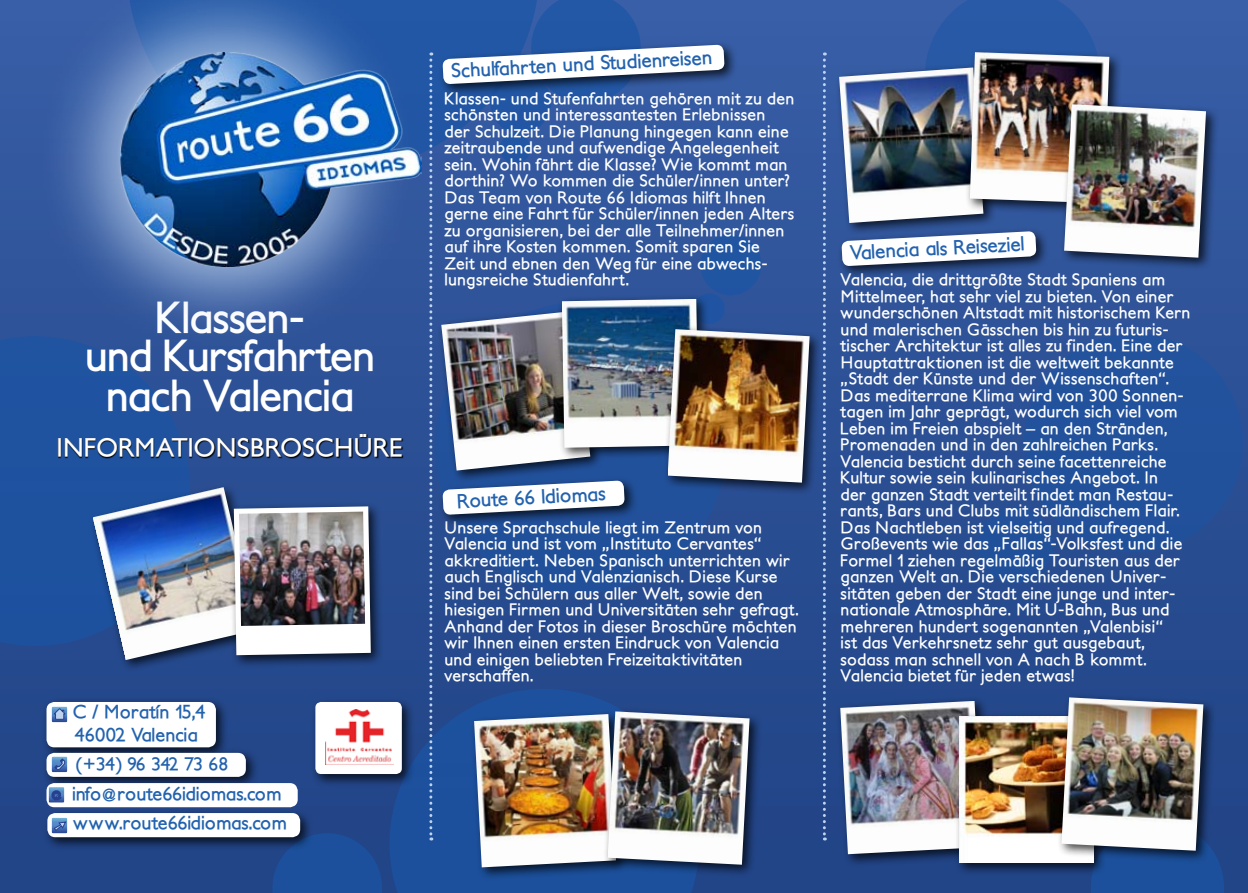
<style>
.page{position:relative;width:1248px;height:893px;background:#fff}
.page>*{position:absolute;margin:0;border:0;box-sizing:border-box;transform-origin:0 0}
.t1{font:700 43.05px/37.7px "Petita";letter-spacing:-.02em;color:#fff;text-align:center}
.t2{font:700 25.35px "Petita";letter-spacing:-.005em;color:#fff}
.t3{font:700 19.5px "Petita";color:#2262af}
.t4{font:700 18.6px/22.4px "Petita";color:#2262af}
.t5{font:700 18px "Petita";letter-spacing:-.05em;color:#2262af}
.t6{font:700 16.5px/16.5px "Petita";letter-spacing:.02em;color:#fff}
</style>
<div class="page">
<div style="left:0;top:0;width:1248px;height:893px;background:linear-gradient(to bottom,#375da6,#204385)"></div>
<svg style="left:272px;top:833px;width:110px;height:60px;background:#1c4e99"></svg>
<div style="left:700px;top:234px;width:61px;height:61px;background:#1a55a6;border-radius:50%"></div>
<div style="left:694px;top:293px;width:31px;height:31px;background:#1a55a6;border-radius:50%"></div>
<div style="left:1024px;top:333px;width:219px;height:219px;background:#22529c;border-radius:50%"></div>
<div style="left:977px;top:507px;width:76px;height:76px;background:#21509a;border-radius:50%"></div>
<div style="left:434px;top:302px;width:292px;height:292px;background:#21509a;border-radius:50%"></div>
<svg style="left:925px;top:0;width:174px;height:62px;background:#2b5aa6"></svg>
<svg style="left:451px;top:117px;width:88px;height:56px;background:#2e57a1"></svg>
<svg style="left:389px;top:689px;width:310px;height:204px;background:#1e4e98"></svg>
<div style="left:1090px;top:821px;width:134px;height:72px;background:#1c509c"></div>
<div style="left:0;top:336px;width:190px;height:227px;background:#1f53a0"></div>
<div style="left:469px;top:709px;width:167px;height:179px;background:#000;opacity:.75"></div>
<img style="left:474px;top:714px;width:128px;height:153px">
<div style="left:602px;top:706px;width:167px;height:179px;background:#000;opacity:.75"></div>
<img style="left:607px;top:711px;width:142px;height:154px">
<div style="left:436px;top:306px;width:175px;height:185px;background:#000;opacity:.75"></div>
<img style="left:441px;top:311px;width:149px;height:160px">
<div style="left:556px;top:294px;width:162px;height:174px;background:#000;opacity:.75"></div>
<img style="left:562px;top:299px;width:137px;height:149px">
<div style="left:662px;top:324px;width:167px;height:179px;background:#000;opacity:.75"></div>
<img style="left:667px;top:329px;width:142px;height:154px">
<div style="left:834px;top:62px;width:169px;height:182px;background:#000;opacity:.75"></div>
<img style="left:839px;top:67px;width:125px;height:156px">
<div style="left:964px;top:47px;width:167px;height:177px;background:#000;opacity:.75"></div>
<img style="left:969px;top:52px;width:140px;height:151px">
<div style="left:835px;top:696px;width:167px;height:179px;background:#000;opacity:.75"></div>
<img style="left:840px;top:701px;width:142px;height:153px">
<div style="left:1058px;top:99px;width:167px;height:179px;background:#000;opacity:.75"></div>
<img style="left:1064px;top:104px;width:142px;height:154px">
<div style="left:953px;top:711px;width:160px;height:171px;background:#000;opacity:.75"></div>
<img style="left:959px;top:716px;width:97px;height:147px">
<div style="left:1056px;top:692px;width:167px;height:179px;background:#000;opacity:.75"></div>
<img style="left:1061px;top:697px;width:142px;height:154px">
<div style="left:438px;top:40px;width:317px;height:77px;background:#000;opacity:.75"></div>
<svg style="left:451px;top:0;width:273px;height:103px"></svg>
<div style="left:836px;top:226px;width:231px;height:72px;background:#000;opacity:.75"></div>
<svg style="left:841px;top:231px;width:195px;height:35px"></svg>
<div style="left:438px;top:475px;width:209px;height:72px;background:#000;opacity:.75"></div>
<svg style="left:442px;top:480px;width:183px;height:35px;background:#bbc5d6"></svg>
<svg style="left:429px;top:384px;width:3px;height:456px"></svg>
<svg style="left:823px;top:53px;width:3px;height:787px;background:#6180b5"></svg>
<div style="left:87px;top:482px;width:189px;height:199px;background:#000;opacity:.75"></div>
<img style="left:93px;top:487px;width:163px;height:76px">
<div style="left:228px;top:501px;width:162px;height:174px;background:#000;opacity:.75"></div>
<svg style="left:234px;top:506px;width:137px;height:149px"></svg>
<img style="left:239px;top:512px;width:126px;height:114px">
<svg style="left:58px;top:434px;width:387px;height:39px;background:#20437e"></svg>
<div style="left:29px;top:0;width:422px;height:384px;background:#bed3ee;opacity:.8"></div>
<div style="left:114px;top:47px;width:227px;height:226px;background:#fff;opacity:.75"></div>
<img style="left:121px;top:52px;width:300px;height:214px">
<div style="left:41px;top:697px;width:205px;height:72px;background:#24488b"></div>
<img style="left:0;top:563px;width:231px;height:245px">
<div style="left:41px;top:748px;width:227px;height:49px;background:#000;opacity:.75"></div>
<div style="left:47px;top:753px;width:199px;height:24px;background:#fff;border-radius:8px"></div>
<svg style="left:0;top:623px;width:209px;height:270px"></svg>
<svg style="left:0;top:630px;width:203px;height:263px;fill:#25498d"></svg>
<svg style="left:0;top:670px;width:167px;height:203px;fill:#25488c"></svg>
<svg style="left:52px;top:757px;width:15px;height:15px"></svg>
<div style="left:47px;top:783px;width:251px;height:24px;background:#fff;border-radius:8px"></div>
<svg style="left:49px;top:787px;width:15px;height:15px"></svg>
<div style="left:42px;top:808px;width:285px;height:61px;background:#000;opacity:.75"></div>
<div style="left:47px;top:813px;width:253px;height:24px;background:#fff;border-radius:8px"></div>
<svg style="left:52px;top:818px;width:15px;height:15px"></svg>
<div style="left:310px;top:697px;width:112px;height:97px;background:#000;opacity:.75"></div>
<div style="left:315px;top:702px;width:87px;height:72px;background:#fff;border-radius:6px"></div>
<img style="left:325px;top:709px;width:69px;height:56px">
<h1 class="t1" style="left:85px;top:300px;width:292px">Klassen-<br>und Kursfahrten</h1>
<h1 class="t1" style="left:106px;top:378px;width:250px">nach Valencia</h1>
<h2 class="t2" style="left:57px;top:432px;width:77px">Informati</h2>
<h2 class="t2" style="left:193px;top:432px;width:40px">onsbr</h2>
<h2 class="t2" style="left:280px;top:432px;width:40px">osch</h2>
<h2 class="t2" style="left:353px;top:432px;width:35px">üre</h2>
<p class="t4" style="left:73px;top:701px;width:134px">C / Moratín 15,4<br>46002 Valencia</p>
<p class="t5" style="left:76px;top:753px;width:154px">(+34) 96 342 73 68</p>
<p class="t4" style="left:72px;top:780px;width:216px;line-height:28.7px">info@route66idiomas.com www.route66idiomas.com</p>
<p class="t3" style="left:450px;top:59px;width:263px;rotate:-3deg">Schulfahrten und Studienreisen</p>
<p class="t6" style="left:444px;top:90px;width:351px">Klassen- und Stufenfahrten gehören mit zu den schönsten und interessantesten Erlebnissen der Schulzeit. Die Planung hingegen kann eine zeitraubende und aufwendige Angelegenheit sein. Wohin fährt die Klasse? Wie kommt man dorthin? Wo kommen die Schüler/innen unter?<br>Das Team von Route 66 Idiomas hilft Ihnen gerne eine Fahrt für Schüler/innen jeden Alters zu organisieren, bei der alle Teilnehmer/innen auf ihre Kosten kommen. Somit sparen Sie<br>Zeit und ebnen den Weg für eine abwechs&shy;lungsreiche Studienfahrt.</p>
<p class="t3" style="left:456px;top:489px;width:150px;rotate:-3deg">Route 66 Idiomas</p>
<p class="t6" style="left:444px;top:519px;width:356px">Unsere Sprachschule liegt im Zentrum von Valencia und ist vom „Instituto Cervantes“ akkreditiert. Neben Spanisch unterrichten wir auch Englisch und Valenzianisch. Diese Kurse sind bei Schülern aus aller Welt, sowie den hiesigen Firmen und Universitäten sehr gefragt.<br>Anhand der Fotos in dieser Broschüre möchten wir Ihnen einen ersten Eindruck von Valencia und einigen beliebten Freizeitaktivitäten verschaffen.</p>
<p class="t3" style="left:849px;top:241px;width:176px;rotate:-3deg">Valencia als Reiseziel</p>
<p class="t6" style="left:840px;top:272px;width:351px">Valencia, die drittgrößte Stadt Spaniens am Mittelmeer, hat sehr viel zu bieten. Von einer wunderschönen Altstadt mit historischem Kern und malerischen Gässchen bis hin zu futuris&shy;tischer Architektur ist alles zu finden. Eine der Hauptattraktionen ist die weltweit bekannte „Stadt der Künste und der Wissenschaften“.<br>Das mediterrane Klima wird von 300 Sonnen&shy;tagen im Jahr geprägt, wodurch sich viel vom Leben im Freien abspielt – an den Stränden, Promenaden und in den zahlreichen Parks.<br>Valencia besticht durch seine facettenreiche Kultur sowie sein kulinarisches Angebot. In<br>der ganzen Stadt verteilt findet man Restau&shy;rants, Bars und Clubs mit südländischem Flair.<br>Das Nachtleben ist vielseitig und aufregend.<br>Großevents wie das „Fallas“-Volksfest und die Formel 1 ziehen regelmäßig Touristen aus der ganzen Welt an. Die verschiedenen Univer&shy;sitäten geben der Stadt eine junge und inter&shy;nationale Atmosphäre. Mit U-Bahn, Bus und mehreren hundert sogenannten „Valenbisi“<br>ist das Verkehrsnetz sehr gut ausgebaut, sodass man schnell von A nach B kommt.<br>Valencia bietet für jeden etwas!</p>
</div>
